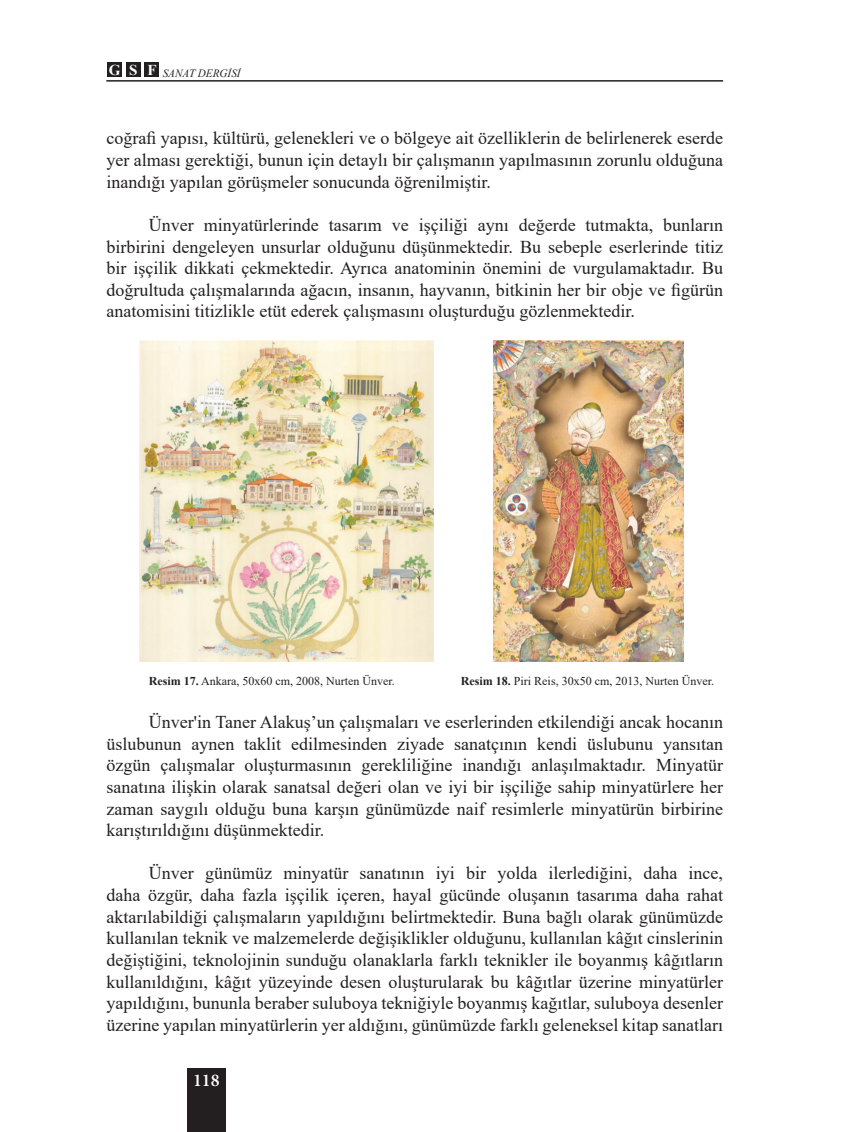
<style>
.page{position:relative;width:855px;height:1132px;background:#fff}
.page>*{position:absolute;margin:0;border:0;box-sizing:border-box;transform-origin:0 0}
.t1{font:18px/21.6px "Times New Roman";color:#231f20;text-align:justify}
.t2{font:600 18px "Minion Pro";color:#fff}
.t3{font:12px "Times New Roman";color:#231f20}
.t4{font:italic 11.25px "Times New Roman";color:#231f20}
.s1{font-weight:700}
</style>
<div class="page">
<hr style="left:106px;top:80px;width:617px;height:2px;background:#231f20">
<div style="left:187px;top:1067px;width:38px;height:64px;background:#231f20"></div>
<div style="left:107px;top:62px;width:15px;height:15px;background:#231f20"></div>
<div style="left:126px;top:62px;width:15px;height:15px;background:#231f20"></div>
<div style="left:144px;top:62px;width:15px;height:15px;background:#231f20"></div>
<img style="left:139px;top:340px;width:294px;height:321px">
<img style="left:493px;top:340px;width:190px;height:321px">
<p class="t4" style="left:109px;top:65px;width:133px"><sup>G</sup> <sup>S</sup> <sup>F</sup> SANAT DERGİSİ</p>
<p class="t1" style="left:106px;top:127px;width:618px">coğrafi yapısı, kültürü, gelenekleri ve o bölgeye ait özelliklerin de belirlenerek eserde yer alması gerektiği, bunun için detaylı bir çalışmanın yapılmasının zorunlu olduğuna inandığı yapılan görüşmeler sonucunda öğrenilmiştir.</p>
<p class="t1" style="left:106px;top:213px;width:618px;text-indent:43px">Ünver minyatürlerinde tasarım ve işçiliği aynı değerde tutmakta, bunların birbirini dengeleyen unsurlar olduğunu düşünmektedir. Bu sebeple eserlerinde titiz bir işçilik dikkati çekmektedir. Ayrıca anatominin önemini de vurgulamaktadır. Bu doğrultuda çalışmalarında ağacın, insanın, hayvanın, bitkinin her bir obje ve figürün anatomisini titizlikle etüt ederek çalışmasını oluşturduğu gözlenmektedir.</p>
<p class="t3" style="left:149px;top:672px;width:247px"><span class="s1">Resim 17.</span> Ankara, 50x60 cm, 2008, Nurten Ünver.</p>
<p class="t3" style="left:461px;top:672px;width:254px"><span class="s1">Resim 18.</span> Piri Reis, 30x50 cm, 2013, Nurten Ünver.</p>
<p class="t1" style="left:106px;top:710px;width:618px;text-indent:43px">Ünver'in Taner Alakuş’un çalışmaları ve eserlerinden etkilendiği ancak hocanın üslubunun aynen taklit edilmesinden ziyade sanatçının kendi üslubunu yansıtan özgün çalışmalar oluşturmasının gerekliliğine inandığı anlaşılmaktadır. Minyatür sanatına ilişkin olarak sanatsal değeri olan ve iyi bir işçiliğe sahip minyatürlere her zaman saygılı olduğu buna karşın günümüzde naif resimlerle minyatürün birbirine karıştırıldığını düşünmektedir.</p>
<p class="t1" style="left:106px;top:861px;width:618px;text-indent:43px">Ünver günümüz minyatür sanatının iyi bir yolda ilerlediğini, daha ince, daha özgür, daha fazla işçilik içeren, hayal gücünde oluşanın tasarıma daha rahat aktarılabildiği çalışmaların yapıldığını belirtmektedir. Buna bağlı olarak günümüzde kullanılan teknik ve malzemelerde değişiklikler olduğunu, kullanılan kâğıt cinslerinin değiştiğini, teknolojinin sunduğu olanaklarla farklı teknikler ile boyanmış kâğıtların kullanıldığını, kâğıt yüzeyinde desen oluşturularak bu kâğıtlar üzerine minyatürler yapıldığını, bununla beraber suluboya tekniğiyle boyanmış kağıtlar, suluboya desenler üzerine yapılan minyatürlerin yer aldığını, günümüzde farklı geleneksel kitap sanatları</p>
<p class="t2" style="left:193px;top:1067px;width:28px">118</p>
</div>
